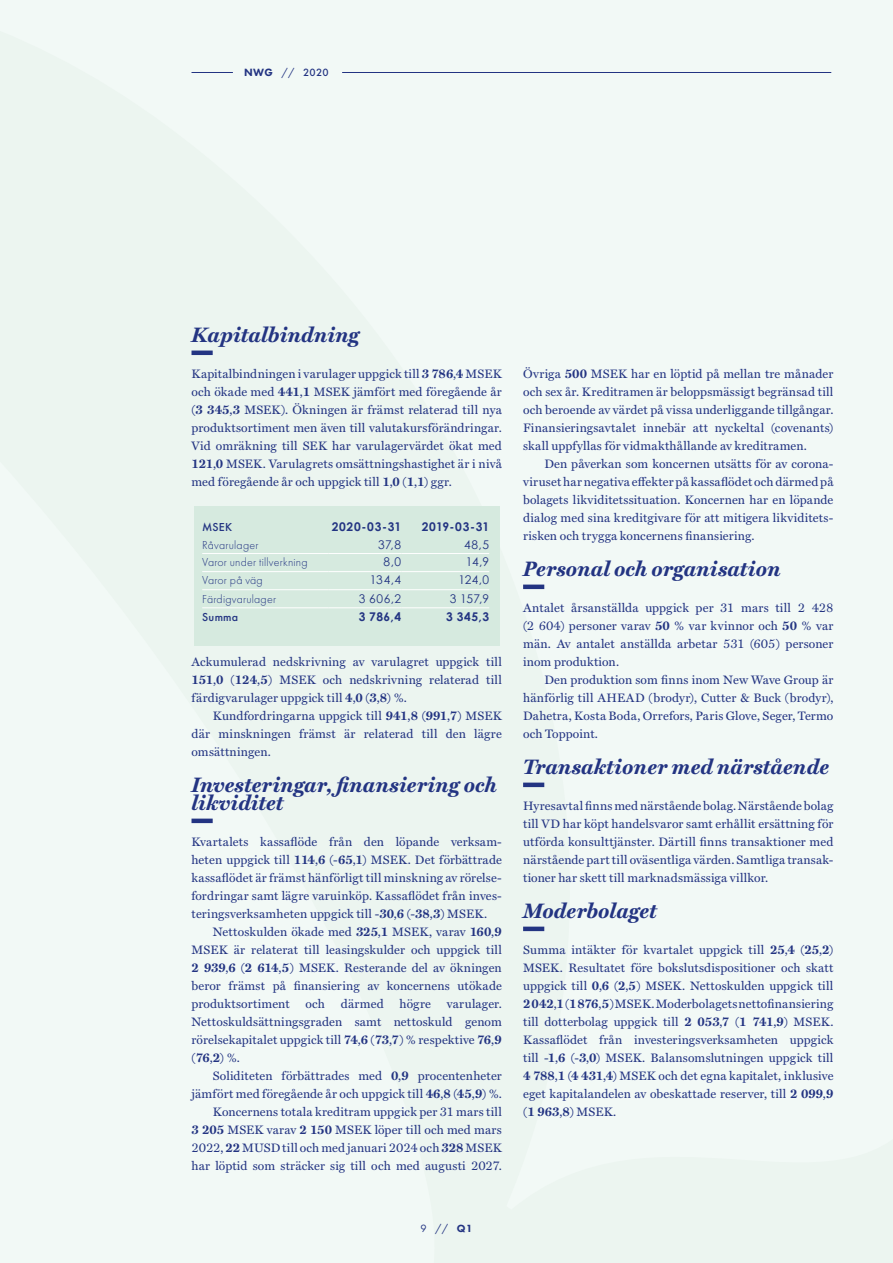
<style>
.page{position:relative;width:893px;height:1263px;background:#f2f9f6}
.page>*{position:absolute;margin:0;border:0;box-sizing:border-box;transform-origin:0 0}
.t1{font:italic 700 21px/18px "Miller Text";letter-spacing:.005em;color:#233482}
.t2{font:12.3px/18px "Miller Text";letter-spacing:.015em;color:#233482;text-align:justify}
.t3{font:300 12px "Futura PT";letter-spacing:.015em;color:#233482}
.t4{font:12px "Century Gothic";letter-spacing:.025em;color:#233482}
.t5{font:700 12px "Century Gothic";letter-spacing:.055em;color:#233482}
.t6{font:500 12px "Futura PT";letter-spacing:.02em;color:#233482}
.t7{font:500 10.95px "Futura PT";color:#233482}
.t8{font:10.95px "Futura PT";color:#233482}
.s1{font-weight:800}
.s2{font-weight:400}
.s3{font-weight:700}
.s4{font-weight:800;font-size:10.8px}
</style>
<div class="page">
<hr style="left:192px;top:351px;width:21px;height:4px;background:#233482">
<hr style="left:192px;top:819px;width:21px;height:4px;background:#233482">
<hr style="left:523px;top:585px;width:21px;height:4px;background:#233482">
<hr style="left:523px;top:783px;width:21px;height:4px;background:#233482">
<hr style="left:523px;top:927px;width:21px;height:4px;background:#233482">
<div style="left:194px;top:506px;width:306px;height:140px;background:#d6eadf"></div>
<hr style="left:202px;top:553px;width:126px;height:1px;background:#fff">
<hr style="left:328px;top:553px;width:73px;height:1px;background:#fff">
<hr style="left:401px;top:553px;width:88px;height:1px;background:#fff">
<hr style="left:202px;top:571px;width:126px;height:1px;background:#fff">
<hr style="left:328px;top:571px;width:73px;height:1px;background:#fff">
<hr style="left:401px;top:571px;width:88px;height:1px;background:#fff">
<hr style="left:202px;top:589px;width:126px;height:1px;background:#fff">
<hr style="left:328px;top:589px;width:73px;height:1px;background:#fff">
<hr style="left:401px;top:589px;width:88px;height:1px;background:#fff">
<hr style="left:202px;top:607px;width:126px;height:1px;background:#fff">
<hr style="left:328px;top:607px;width:73px;height:1px;background:#fff">
<hr style="left:401px;top:607px;width:88px;height:1px;background:#fff">
<hr style="left:192px;top:72px;width:41px;height:1px;background:#233482">
<hr style="left:342px;top:72px;width:489px;height:1px;background:#233482">
<p class="t7" style="left:244px;top:66px;width:86px"><span class="s1">NWG</span> <span class="s2">//</span> 2020</p>
<h1 class="t1" style="left:192px;top:325px;width:169px">Kapitalbindning</h1>
<p class="t2" style="left:191px;top:364px;width:312px">Kapitalbindningen i varulager uppgick till <span class="s3">3 786</span>,<span class="s3">4</span> MSEK och ökade med <span class="s3">441</span>,<span class="s3">1</span> MSEK jämfört med föregående år (<span class="s3">3 345</span>,<span class="s3">3</span> MSEK). Ökningen är främst relaterad till nya produktsortiment men även till valutakursförändringar.<br>Vid omräkning till SEK har varulagervärdet ökat med <span class="s3">121</span>,<span class="s3">0</span> MSEK. Varulagrets omsättningshastighet är i nivå med föregående år och uppgick till <span class="s3">1</span>,<span class="s3">0</span> (<span class="s3">1</span>,<span class="s3">1</span>) ggr.</p>
<p class="t6" style="left:202px;top:520px;width:32px">MSEK</p>
<p class="t5" style="left:332px;top:517px;width:71px">2020-03-31</p>
<p class="t5" style="left:422px;top:517px;width:69px">2019-03-31</p>
<p class="t3" style="left:202px;top:538px;width:58px">Råvarulager</p>
<p class="t4" style="left:378px;top:536px;width:24px">37,8</p>
<p class="t4" style="left:464px;top:536px;width:27px">48,5</p>
<p class="t3" style="left:202px;top:555px;width:107px">Varor under tillverkning</p>
<p class="t4" style="left:384px;top:553px;width:19px">8,0</p>
<p class="t4" style="left:466px;top:553px;width:25px">14,9</p>
<p class="t3" style="left:202px;top:573px;width:62px">Varor på väg</p>
<p class="t4" style="left:370px;top:571px;width:33px">134,4</p>
<p class="t4" style="left:458px;top:571px;width:32px">124,0</p>
<p class="t3" style="left:202px;top:592px;width:75px">Färdigvarulager</p>
<p class="t4" style="left:359px;top:590px;width:44px">3 606,2</p>
<p class="t4" style="left:450px;top:590px;width:41px">3 157,9</p>
<p class="t6" style="left:202px;top:610px;width:38px">Summa</p>
<p class="t5" style="left:359px;top:608px;width:44px">3 786,4</p>
<p class="t5" style="left:446px;top:608px;width:45px">3 345,3</p>
<p class="t2" style="left:191px;top:652px;width:312px">Ackumulerad nedskrivning av varulagret uppgick till <span class="s3">151</span>,<span class="s3">0</span> (<span class="s3">124</span>,<span class="s3">5</span>) MSEK och nedskrivning relaterad till färdigvarulager uppgick till <span class="s3">4</span>,<span class="s3">0</span> (<span class="s3">3</span>,<span class="s3">8</span>) %.</p>
<p class="t2" style="left:191px;top:706px;width:312px;text-indent:21px">Kundfordringarna uppgick till <span class="s3">941</span>,<span class="s3">8</span> (<span class="s3">991</span>,<span class="s3">7</span>) MSEK där minskningen främst är relaterad till den lägre omsättningen.</p>
<h1 class="t1" style="left:192px;top:775px;width:307px">Investeringar, finansiering och likviditet</h1>
<p class="t2" style="left:192px;top:832px;width:312px">Kvartalets kassaflöde från den löpande verksam&shy;heten uppgick till <span class="s3">114</span>,<span class="s3">6</span> (-<span class="s3">65</span>,<span class="s3">1</span>) MSEK. Det förbättrade kassaflödet är främst hänförligt till minskning av rörelse&shy;fordringar samt lägre varuinköp. Kassaflödet från inves&shy;teringsverksamheten uppgick till -<span class="s3">30</span>,<span class="s3">6</span> (-<span class="s3">38</span>,<span class="s3">3</span>) MSEK.</p>
<p class="t2" style="left:191px;top:922px;width:312px;text-indent:21px">Nettoskulden ökade med <span class="s3">325</span>,<span class="s3">1</span> MSEK, varav <span class="s3">160</span>,<span class="s3">9<br></span>MSEK är relaterat till leasingskulder och uppgick till <span class="s3">2 939</span>,<span class="s3">6</span> (<span class="s3">2 614</span>,<span class="s3">5</span>) MSEK. Resterande del av ökningen beror främst på finansiering av koncernens utökade produktsortiment</p>
<p class="t2" style="left:191px;top:994px;width:312px;text-indent:255px">varulager.<br>Nettoskuldsättningsgraden samt nettoskuld genom rörelsekapitalet uppgick till <span class="s3">74</span>,<span class="s3">6</span> (<span class="s3">73</span>,<span class="s3">7</span>) % respektive <span class="s3">76</span>,<span class="s3">9 </span>(<span class="s3">76</span>,<span class="s3">2</span>) %.</p>
<p class="t2" style="left:191px;top:1066px;width:312px;text-align:right">Soliditeten förbättrades med <span class="s3">0</span>,<span class="s3">9</span> procentenheter jämfört med föregående år och uppgick till <span class="s3">46</span>,<span class="s3">8</span> (<span class="s3">45</span>,<span class="s3">9</span>) %.<br>Koncernens totala kreditram uppgick per 31 mars till<br><span class="s3">3 205</span> MSEK varav <span class="s3">2 150</span> MSEK löper till och med mars 2022, <span class="s3">22</span> MUSD till och med januari 2024 och <span class="s3">328</span> MSEK har löptid som sträcker sig till och med augusti 2027.</p>
<p class="t2" style="left:306px;top:994px;width:21px">och</p>
<p class="t2" style="left:341px;top:994px;width:44px">därmed</p>
<p class="t2" style="left:400px;top:994px;width:33px">högre</p>
<p class="t2" style="left:523px;top:364px;width:312px">Övriga <span class="s3">500</span> MSEK har en löptid på mellan tre månader och sex år. Kreditramen är beloppsmässigt begränsad till och beroende av värdet på vissa underliggande tillgångar.<br>Finansieringsavtalet innebär att nyckeltal (covenants) skall uppfyllas för vidmakthållande av kreditramen.</p>
<p class="t2" style="left:523px;top:454px;width:312px;text-indent:21px">Den påverkan som koncernen utsätts för av corona&shy;viruset har negativa effekter på kassaflödet och därmed på bolagets likviditetssituation. Koncernen har en löpande dialog med sina kreditgivare för att mitigera likviditets&shy;risken och trygga koncernens finansiering.</p>
<h1 class="t1" style="left:523px;top:559px;width:259px">Personal och organisation</h1>
<p class="t2" style="left:523px;top:598px;width:312px">Antalet årsanställda uppgick per 31 mars till 2 428 (2 604) personer varav <span class="s3">50</span> % var kvinnor och <span class="s3">50</span> % var män. Av antalet anställda arbetar 531 (605) personer inom produktion.</p>
<p class="t2" style="left:523px;top:670px;width:312px;text-indent:21px">Den produktion som finns inom New Wave Group är hänförlig till AHEAD (brodyr), Cutter &amp; Buck (brodyr), Dahetra, Kosta Boda, Orrefors, Paris Glove, Seger, Termo och Toppoint.</p>
<h1 class="t1" style="left:523px;top:757px;width:307px">Transaktioner med närstående</h1>
<p class="t2" style="left:523px;top:796px;width:312px">Hyresavtal finns med närstående bolag. Närstående bolag till VD har köpt handelsvaror samt erhållit ersättning för utförda konsulttjänster. Därtill finns transaktioner med närstående part till oväsentliga värden. Samtliga transak&shy;tioner har skett till marknadsmässiga villkor.</p>
<h1 class="t1" style="left:523px;top:901px;width:135px">Moderbolaget</h1>
<p class="t2" style="left:523px;top:940px;width:312px">Summa intäkter för kvartalet uppgick till <span class="s3">25</span>,<span class="s3">4</span> (<span class="s3">25</span>,<span class="s3">2</span>)<br>MSEK. Resultatet före bokslutsdispositioner och skatt uppgick till <span class="s3">0</span>,<span class="s3">6</span> (<span class="s3">2</span>,<span class="s3">5</span>) MSEK. Nettoskulden uppgick till <span class="s3">2042</span>,<span class="s3">1</span> (<span class="s3">1876</span>,<span class="s3">5</span>) MSEK. Moderbolagets nettofinansiering till dotterbolag uppgick till <span class="s3">2 053</span>,<span class="s3">7</span> (<span class="s3">1 741</span>,<span class="s3">9</span>) MSEK.<br>Kassaflödet från investeringsverksamheten uppgick till -<span class="s3">1</span>,<span class="s3">6</span> (-<span class="s3">3</span>,<span class="s3">0</span>) MSEK. Balansomslutningen uppgick till <span class="s3">4 788</span>,<span class="s3">1</span> (<span class="s3">4 431</span>,<span class="s3">4</span>) MSEK och det egna kapitalet, inklusive eget kapitalandelen av obeskattade reserver, till <span class="s3">2 099</span>,<span class="s3">9 </span>(<span class="s3">1 963</span>,<span class="s3">8</span>) MSEK.</p>
<p class="t8" style="left:420px;top:1222px;width:54px">9 // <span class="s4">Q1</span></p>
</div>
